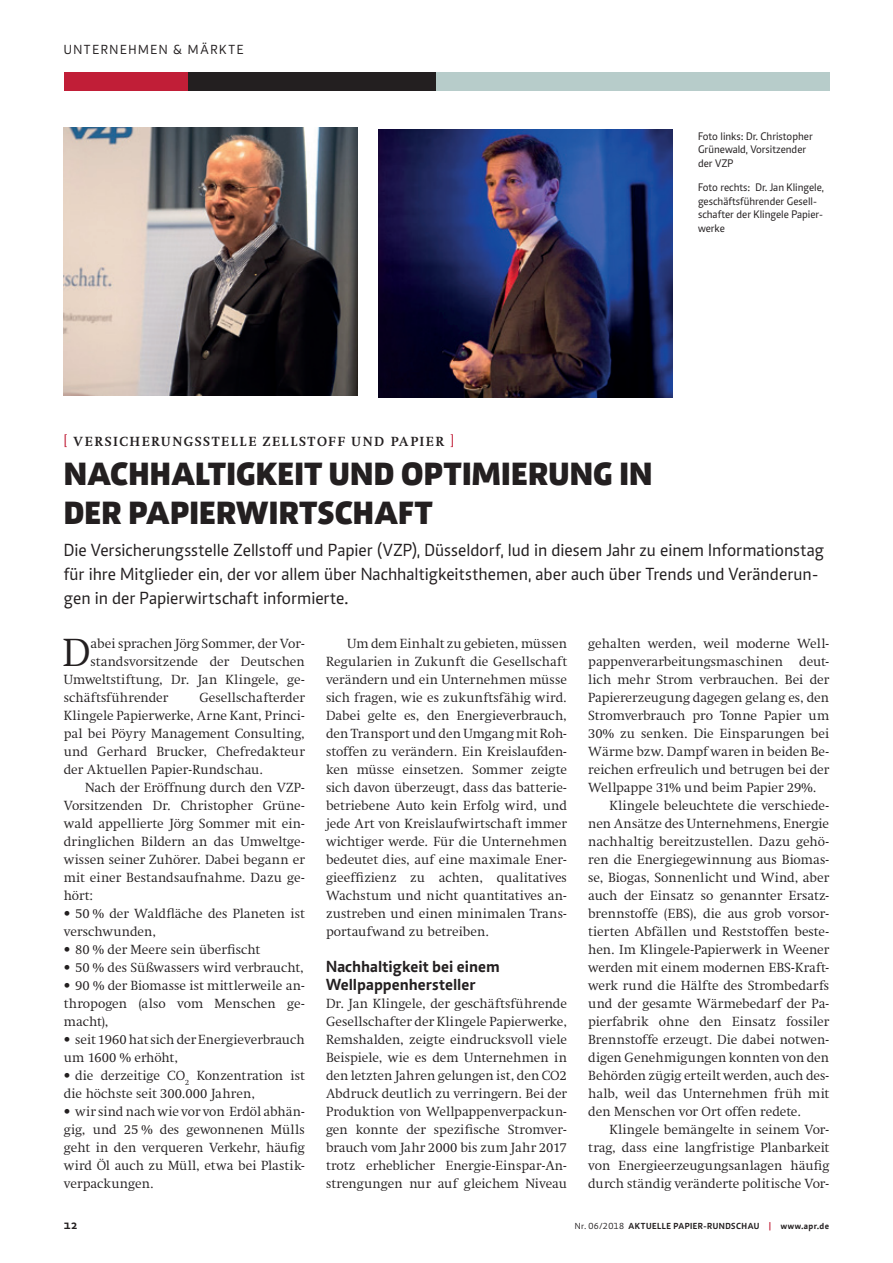
<style>
.page{position:relative;width:893px;height:1263px;background:#fff}
.page>*{position:absolute;margin:0;border:0;box-sizing:border-box;transform-origin:0 0}
.t1{font:300 39.9px "Swift LT Pro";color:#231f20}
.t2{font:800 33px/39px "Caput";letter-spacing:.01em;color:#231f20}
.t3{font:18px/24px "Caput";color:#231f20}
.t4{font:700 16.5px/18px "Caput";color:#231f20}
.t5{font:300 13.5px/18px "Swift LT Pro";letter-spacing:.005em;color:#231f20;text-align:justify}
.t6{font:700 13.5px "Swift LT Pro";letter-spacing:.11em;color:#231f20}
.t7{font:13.5px "Caput";letter-spacing:.115em;color:#231f20}
.t8{font:700 12px "Caput Smallcaps";color:#231f20}
.t9{font:11.25px/13.5px "Caput";color:#231f20}
.t10{font:700 9px "Caput";letter-spacing:.05em;color:#231f20}
.s1{color:#c11e37}
.s2{font-weight:700}
.s3{font-weight:400}
</style>
<div class="page">
<div style="left:435px;top:72px;width:394px;height:18px;background:#b7ccca"></div>
<div style="left:187px;top:72px;width:249px;height:18px;background:#231f20"></div>
<div style="left:64px;top:72px;width:124px;height:18px;background:#c11e37"></div>
<img style="left:64px;top:128px;width:293px;height:267px">
<img style="left:379px;top:130px;width:293px;height:268px">
<p class="t7" style="left:64px;top:42px;width:182px">UNTERNEHMEN &amp; MÄRKTE</p>
<p class="t9" style="left:698px;top:130px;width:116px">Foto links: Dr. Christopher<br>Grünewald, Vorsitzender der VZP</p>
<p class="t9" style="left:698px;top:181px;width:127px">Foto rechts: Dr. Jan Klingele, geschäftsführender Gesell&shy;schafter der Klingele Papier&shy;werke</p>
<p class="t6" style="left:64px;top:433px;width:392px"><span class="s1">[</span> VERSICHERUNGSSTELLE ZELLSTOFF UND PAPIER <span class="s1">]</span></p>
<h2 class="t2" style="left:64px;top:453px;width:590px">NACHHALTIGKEIT UND OPTIMIERUNG IN<br>DER PAPIERWIRTSCHAFT</h2>
<p class="t3" style="left:64px;top:538px;width:762px">Die Versicherungsstelle Zellstoff und Papier (VZP), Düsseldorf, lud in diesem Jahr zu einem Informationstag für ihre Mitglieder ein, der vor allem über Nachhaltigkeitsthemen, aber auch über Trends und Veränderun&shy;gen in der Papierwirtschaft informierte.</p>
<h1 class="t1" style="left:63px;top:630px;width:30px">D</h1>
<p class="t5" style="left:91px;top:634px;width:216px">abei sprachen Jörg Sommer, der Vor-</p>
<p class="t5" style="left:588px;top:634px;width:242px">gehalten werden, weil moderne Well-</p>
<p class="t5" style="left:588px;top:652px;width:242px">pappenverarbeitungsmaschinen deut-</p>
<p class="t5" style="left:588px;top:670px;width:242px">lich mehr Strom verbrauchen. Bei der</p>
<p class="t5" style="left:588px;top:688px;width:242px">Papiererzeugung dagegen gelang es, den</p>
<p class="t5" style="left:588px;top:706px;width:242px">Stromverbrauch pro Tonne Papier um</p>
<p class="t5" style="left:588px;top:724px;width:242px">30% zu senken. Die Einsparungen bei</p>
<p class="t5" style="left:588px;top:742px;width:242px">Wärme bzw. Dampf waren in beiden Be-</p>
<p class="t5" style="left:588px;top:760px;width:242px">reichen erfreulich und betrugen bei der</p>
<p class="t5" style="left:588px;top:778px;width:230px">Wellpappe 31% und beim Papier 29%.</p>
<p class="t5" style="left:609px;top:796px;width:221px">Klingele beleuchtete die verschiede-</p>
<p class="t5" style="left:588px;top:814px;width:242px">nen Ansätze des Unternehmens, Energie</p>
<p class="t5" style="left:588px;top:832px;width:242px">nachhaltig bereitzustellen. Dazu gehö-</p>
<p class="t5" style="left:588px;top:850px;width:242px">ren die Energiegewinnung aus Biomas-</p>
<p class="t5" style="left:588px;top:868px;width:242px">se, Biogas, Sonnenlicht und Wind, aber</p>
<p class="t5" style="left:588px;top:886px;width:242px">auch der Einsatz so genannter Ersatz-</p>
<p class="t5" style="left:588px;top:904px;width:242px">brennstoffe (EBS), die aus grob vorsor-</p>
<p class="t5" style="left:588px;top:922px;width:242px">tierten Abfällen und Reststoffen beste-</p>
<p class="t5" style="left:588px;top:940px;width:242px">hen. Im Klingele-Papierwerk in Weener</p>
<p class="t5" style="left:588px;top:958px;width:242px">werden mit einem modernen EBS-Kraft-</p>
<p class="t5" style="left:588px;top:976px;width:242px">werk rund die Hälfte des Strombedarfs</p>
<p class="t5" style="left:588px;top:994px;width:242px">und der gesamte Wärmebedarf der Pa-</p>
<p class="t5" style="left:588px;top:1012px;width:242px">pierfabrik ohne den Einsatz fossiler</p>
<p class="t5" style="left:588px;top:1030px;width:242px">Brennstoffe erzeugt. Die dabei notwen-</p>
<p class="t5" style="left:588px;top:1048px;width:242px">digen Genehmigungen konnten von den</p>
<p class="t5" style="left:588px;top:1066px;width:242px">Behörden zügig erteilt werden, auch des-</p>
<p class="t5" style="left:588px;top:1084px;width:242px">halb, weil das Unternehmen früh mit</p>
<p class="t5" style="left:588px;top:1102px;width:214px">den Menschen vor Ort offen redete.</p>
<p class="t5" style="left:609px;top:1120px;width:221px">Klingele bemängelte in seinem Vor-</p>
<p class="t5" style="left:588px;top:1138px;width:242px">trag, dass eine langfristige Planbarkeit</p>
<p class="t5" style="left:588px;top:1156px;width:242px">von Energieerzeugungsanlagen häufig</p>
<p class="t5" style="left:588px;top:1174px;width:242px">durch ständig veränderte politische Vor-</p>
<p class="t5" style="left:326px;top:634px;width:242px;text-indent:21px">Um dem Einhalt zu gebieten, müssen Regularien in Zukunft die Gesellschaft verändern und ein Unternehmen müsse sich fragen, wie es zukunftsfähig wird.<br>Dabei gelte es, den Energieverbrauch, den Transport und den Umgang mit Roh&shy;stoffen zu verändern. Ein Kreislaufden&shy;ken müsse einsetzen. Sommer zeigte sich davon überzeugt, dass das batterie&shy;betriebene Auto kein Erfolg wird, und jede Art von Kreislaufwirtschaft immer wichtiger werde. Für die Unternehmen bedeutet dies, auf eine maximale Ener&shy;gieeffizienz zu achten, qualitatives Wachstum und nicht quantitatives an&shy;zustreben und einen minimalen Trans&shy;portaufwand zu betreiben.</p>
<p class="t4" style="left:326px;top:957px;width:175px">Nachhaltigkeit bei einem<br>Wellpappenhersteller</p>
<p class="t5" style="left:326px;top:994px;width:242px">Dr. Jan Klingele, der geschäftsführende Gesellschafter der Klingele Papierwerke, Remshalden, zeigte eindrucksvoll viele Beispiele, wie es dem Unternehmen in den letzten Jahren gelungen ist, den CO2<br>Abdruck deutlich zu verringern. Bei der Produktion von Wellpappenverpackun&shy;gen konnte der spezifische Stromver&shy;brauch vom Jahr 2000 bis zum Jahr 2017 trotz erheblicher Energie-Einspar-An&shy;strengungen nur auf gleichem Niveau</p>
<p class="t5" style="left:91px;top:652px;width:216px">standsvorsitzende der Deutschen</p>
<p class="t5" style="left:64px;top:670px;width:242px">Umweltstiftung, Dr. Jan Klingele, ge-</p>
<p class="t5" style="left:64px;top:688px;width:106px">schäftsführender</p>
<p class="t5" style="left:64px;top:688px;width:242px;text-indent:136px">Gesellschafterder Klingele Papierwerke, Arne Kant, Princi&shy;pal bei Pöyry Management Consulting, und Gerhard Brucker, Chefredakteur der Aktuellen Papier-Rundschau.</p>
<p class="t5" style="left:64px;top:778px;width:242px;text-indent:21px">Nach der Eröffnung durch den VZP-Vorsitzenden Dr. Christopher Grüne&shy;wald appellierte Jörg Sommer mit ein&shy;dringlichen Bildern an das Umweltge&shy;wissen seiner Zuhörer. Dabei begann er mit einer Bestandsaufnahme. Dazu ge&shy;hört:</p>
<p class="t5" style="left:64px;top:904px;width:242px"><span class="s2">•</span> 50 % der Waldfläche des Planeten ist verschwunden,</p>
<p class="t5" style="left:64px;top:940px;width:198px"><span class="s2">•</span> 80 % der Meere sein überfischt</p>
<p class="t5" style="left:64px;top:958px;width:242px"><span class="s2">•</span> 50 % des Süßwassers wird verbraucht,</p>
<p class="t5" style="left:64px;top:976px;width:242px"><span class="s2">•</span> 90 % der Biomasse ist mittlerweile an&shy;thropogen (also vom Menschen ge&shy;macht),</p>
<p class="t5" style="left:64px;top:1030px;width:242px"><span class="s2">•</span> seit 1960 hat sich der Energieverbrauch um 1600 % erhöht,</p>
<p class="t5" style="left:64px;top:1066px;width:242px"><span class="s2">•</span> die derzeitige CO<sub>2</sub> Konzentration ist die höchste seit 300.000 Jahren,</p>
<p class="t5" style="left:64px;top:1102px;width:242px"><span class="s2">•</span> wir sind nach wie vor von Erdöl abhän&shy;gig, und 25 % des gewonnenen Mülls geht in den verqueren Verkehr, häufig wird Öl auch zu Müll, etwa bei Plastik&shy;verpackungen.</p>
<p class="t8" style="left:64px;top:1218px;width:15px">12</p>
<p class="t10" style="left:575px;top:1220px;width:256px"><span class="s3">Nr. 06/2018</span> AKTUELLE PAPIER-RUNDSCHAU <span class="s1">|</span> www.apr.de</p>
</div>
